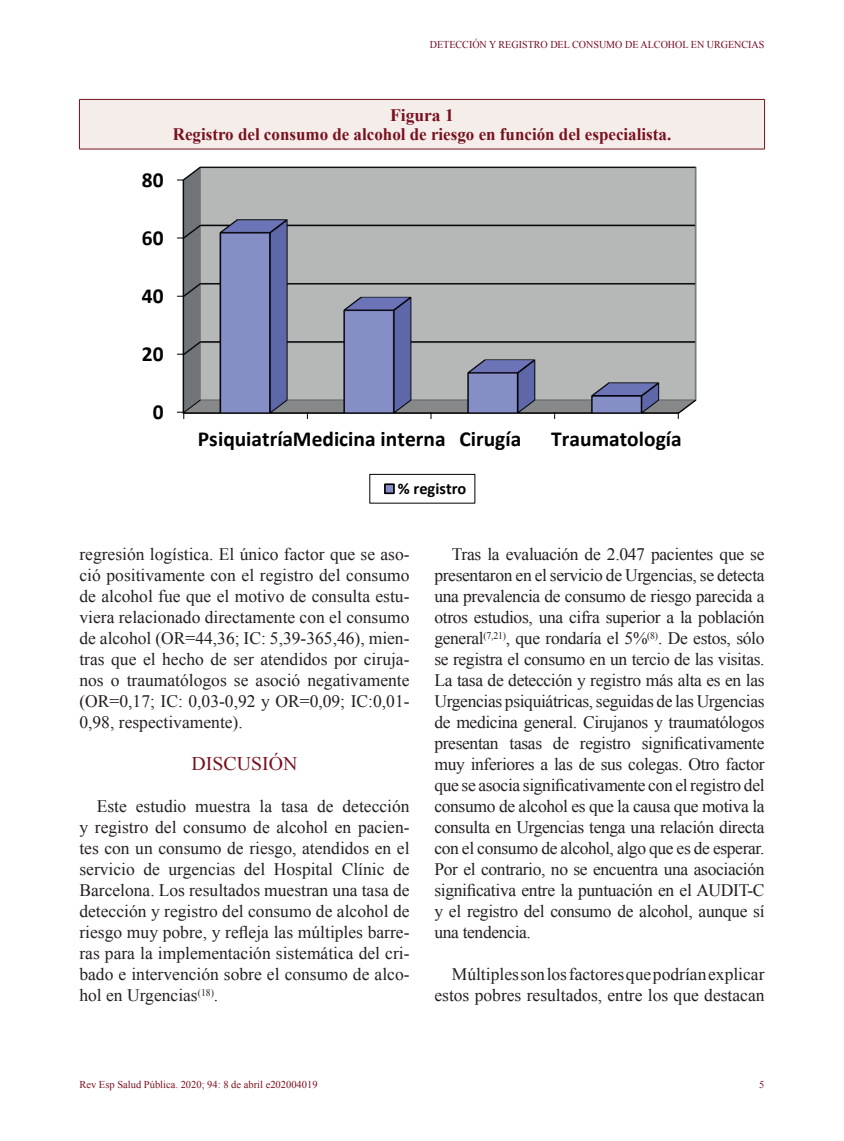
<style>
.page{position:relative;width:844px;height:1141px;background:#fff}
.page>*{position:absolute;margin:0;border:0;box-sizing:border-box;transform-origin:0 0}
.t1{font:700 21.35px "Calibri";color:#000001}
.TITULILLO_TXT{font:19.25px "Times New Roman";color:#79101e}
.t2{font:700 17.85px "Calibri";color:#000001}
.TEXTO_SANGRADO{font:17.5px/21px "Times New Roman";color:#231f20;text-align:justify}
.t3{font:700 17.5px/19.2px "Times New Roman";color:#79101e;text-align:center}
.t4{font:700 16.45px "Calibri";color:#000001}
.t5{font:10.5px "Times New Roman";color:#730b23;scale:.96 1}
.t6{font:10.5px "Times New Roman";color:#79101e}
</style>
<div class="page">
<div style="left:79px;top:99px;width:685px;height:50px;background:#f4edea"></div>
<hr style="left:79px;top:100px;width:1px;height:49px;background:#79101e">
<hr style="left:764px;top:100px;width:1px;height:49px;background:#79101e">
<hr style="left:79px;top:99px;width:685px;height:1px;background:#79101e">
<hr style="left:79px;top:149px;width:685px;height:1px;background:#79101e">
<img style="left:180px;top:166px;width:517px;height:249px">
<svg style="left:177px;top:412px;width:7px;height:7px"></svg>
<div style="left:369px;top:474px;width:106px;height:29px;border:1px solid #000001"></div>
<div style="left:385px;top:484px;width:9px;height:9px;background:#878dc5"></div>
<div style="left:384px;top:483px;width:10px;height:11px;border:2px solid #000001"></div>
<p class="t5" style="left:429px;top:38px;width:350px">DETECCIÓN Y REGISTRO DEL CONSUMO DE ALCOHOL EN URGENCIAS</p>
<p class="t3" style="left:173px;top:105px;width:500px">Figura 1<br>Registro del consumo de alcohol de riesgo en función del especialista.</p>
<p class="t1" style="left:142px;top:166px;width:23px">80</p>
<p class="t1" style="left:142px;top:225px;width:23px">60</p>
<p class="t1" style="left:142px;top:283px;width:23px">40</p>
<p class="t1" style="left:142px;top:341px;width:23px">20</p>
<p class="t1" style="left:153px;top:399px;width:12px">0</p>
<p class="t1" style="left:198px;top:426px;width:325px">PsiquiatríaMedicina interna Cirugía</p>
<p class="t1" style="left:551px;top:426px;width:132px">Traumatología</p>
<p class="t4" style="left:397px;top:478px;width:70px">% registro</p>
<p class="TEXTO_SANGRADO" style="left:79px;top:544px;width:331px">regresión logística. El único factor que se aso&shy;ció positivamente con el registro del consumo de alcohol fue que el motivo de consulta estu&shy;viera relacionado directamente con el consumo de alcohol (OR=44,36; IC: 5,39-365,46), mien&shy;tras que el hecho de ser atendidos por ciruja&shy;nos o traumatólogos se asoció negativamente (OR=0,17; IC: 0,03-0,92 y OR=0,09; IC:0,01- 0,98, respectivamente).</p>
<p class="TITULILLO_TXT" style="left:191px;top:751px;width:107px">DISCUSIÓN</p>
<p class="TEXTO_SANGRADO" style="left:79px;top:796px;width:331px;text-indent:17px">Este estudio muestra la tasa de detección y registro del consumo de alcohol en pacien&shy;tes con un consumo de riesgo, atendidos en el servicio de urgencias del Hospital Clínic de Barcelona. Los resultados muestran una tasa de detección y registro del consumo de alcohol de riesgo muy pobre, y refleja las múltiples barre&shy;ras para la implementación sistemática del cri&shy;bado e intervención sobre el consumo de alco&shy;hol en Urgencias<sup>(18)</sup>.</p>
<p class="t2" style="left:163px;top:571px;width:110px">Traumatología</p>
<p class="TEXTO_SANGRADO" style="left:434px;top:544px;width:331px;text-indent:17px">Tras la evaluación de 2.047 pacientes que se presentaron en el servicio de Urgencias, se detecta una prevalencia de consumo de riesgo parecida a otros estudios, una cifra superior a la población general<sup>(7,21)</sup>, que rondaría el 5%<sup>(8)</sup>. De estos, sólo se registra el consumo en un tercio de las visitas.<br>La tasa de detección y registro más alta es en las Urgencias psiquiátricas, seguidas de las Urgencias de medicina general. Cirujanos y traumatólogos presentan tasas de registro significativamente muy inferiores a las de sus colegas. Otro factor que se asocia significativamente con el registro del consumo de alcohol es que la causa que motiva la consulta en Urgencias tenga una relación directa con el consumo de alcohol, algo que es de esperar.<br>Por el contrario, no se encuentra una asociación significativa entre la puntuación en el AUDIT-C y el registro del consumo de alcohol, aunque sí una tendencia.</p>
<p class="TEXTO_SANGRADO" style="left:434px;top:964px;width:331px;text-align:right">Múltiples son los factores que podrían explicar estos pobres resultados, entre los que destacan</p>
<p class="t6" style="left:79px;top:1077px;width:239px">Rev Esp Salud Pública. 2020; 94: 8 de abril e202004019</p>
<p class="t6" style="left:759px;top:1077px;width:7px">5</p>
</div>
